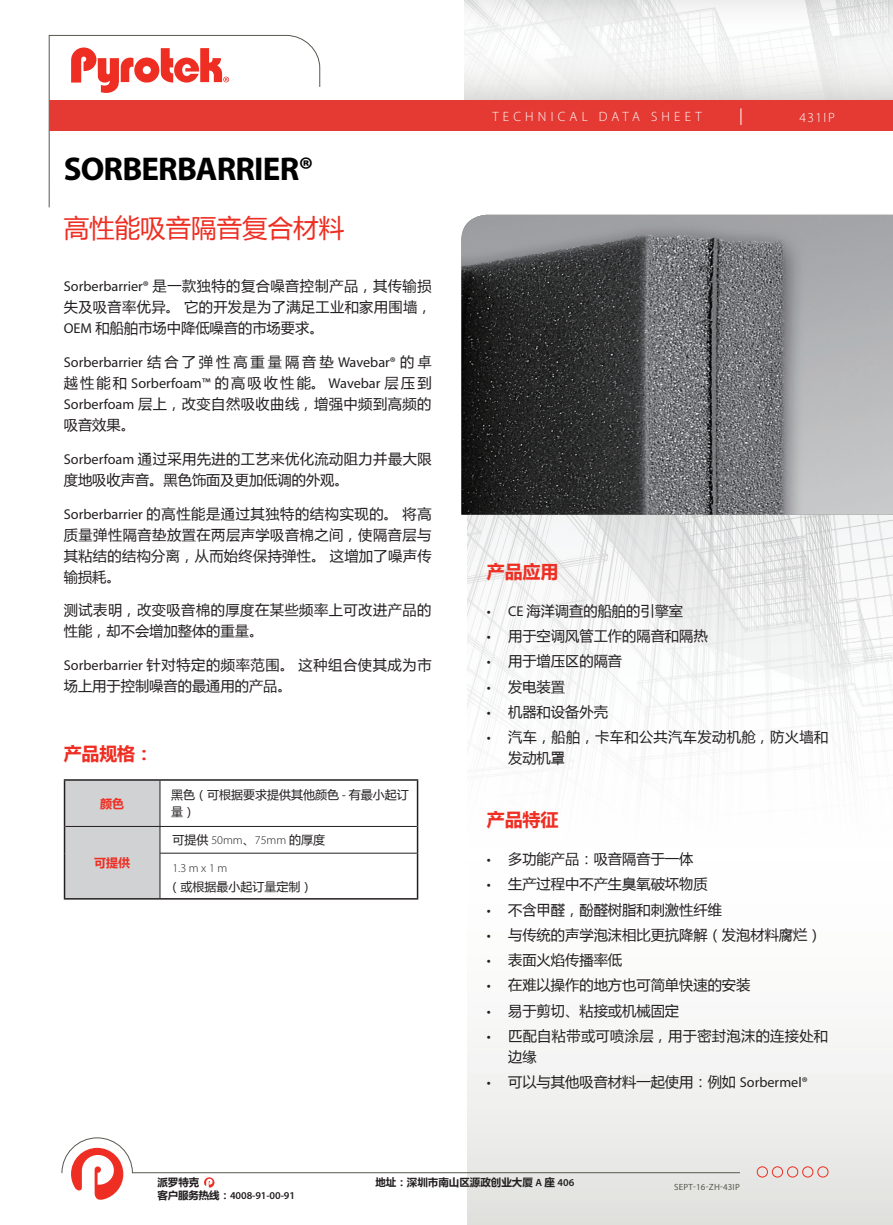
<style>
.page{position:relative;width:893px;height:1225px;background:#fff}
.page>*{position:absolute;margin:0;border:0;box-sizing:border-box;transform-origin:0 0}
.t1{font:700 33px "Myriad Pro";letter-spacing:-.025em;color:#000}
.t2{font:25.5px "Microsoft Ya Hei";color:#ee2e22}
.t3{font:700 18px "Microsoft Ya Hei";letter-spacing:-.01em;color:#ee2e22}
.t4{font:14.25px/21px "Microsoft Ya Hei";color:#231f20;text-align:justify}
.t5{font:14.25px/21px "Microsoft Ya Hei";letter-spacing:.035em;color:#231f20}
.t6{font:14.25px/21px "Myriad Pro";color:#231f20}
.t7{font:14.25px/21px "Microsoft Ya Hei";letter-spacing:.025em;color:#231f20}
.t8{font:14.25px/21px "Microsoft Ya Hei";letter-spacing:.03em;color:#231f20}
.t9{font:14.25px/21px "Microsoft Ya Hei";letter-spacing:.04em;color:#231f20}
.t10{font:300 13.5px "Myriad Pro";letter-spacing:.31em;color:#fff}
.t11{font:12px/16.5px "Microsoft Ya Hei";color:#231f20}
.t12{font:300 12px "Myriad Pro";color:#231f20}
.t13{font:700 12px "Microsoft Ya Hei";color:#ee2e22}
.t14{font:700 10.5px "Microsoft Ya Hei";color:#231f20}
.t15{font:600 10.5px "Myriad Pro";letter-spacing:-.01em;color:#231f20}
.t16{font:9px "Myriad Pro";letter-spacing:.03em;color:#58574e}
.s1{font-family:"Myriad Pro"}
.s2{font-family:"Microsoft Ya Hei"}
.s3{font-family:"Microsoft Ya Hei";font-weight:400}
.s4{font-family:"Myriad Pro";font-weight:600}
.s5{font-family:"Microsoft Ya Hei";font-weight:700}
</style>
<div class="page">
<img style="left:465px;top:0;width:428px;height:100px">
<svg style="left:467px;top:1042px;width:426px;height:183px"></svg>
<img style="left:467px;top:515px;width:426px;height:256px">
<svg style="left:48px;top:35px;width:272px;height:173px"></svg>
<svg style="left:71px;top:47px;width:158px;height:47px"></svg>
<div style="left:49px;top:100px;width:844px;height:31px;background:#e43a33"></div>
<div style="left:772px;top:1166px;width:11px;height:11px;border:1px solid #ee2e22;border-radius:50%"></div>
<div style="left:787px;top:1166px;width:11px;height:11px;border:1px solid #ee2e22;border-radius:50%"></div>
<div style="left:802px;top:1166px;width:11px;height:11px;border:1px solid #ee2e22;border-radius:50%"></div>
<div style="left:817px;top:1166px;width:11px;height:11px;border:1px solid #ee2e22;border-radius:50%"></div>
<div style="left:757px;top:1166px;width:11px;height:11px;border:1px solid #ee2e22;border-radius:50%"></div>
<svg style="left:61px;top:1137px;width:680px;height:63px"></svg>
<svg style="left:740px;top:108px;width:1px;height:17px"></svg>
<div style="left:65px;top:780px;width:95px;height:46px;background:#d1d2d4"></div>
<div style="left:65px;top:826px;width:95px;height:73px;background:#d1d2d4"></div>
<hr style="left:64px;top:779px;width:96px;height:1px;background:#231f20">
<hr style="left:64px;top:780px;width:1px;height:46px;background:#231f20">
<hr style="left:160px;top:779px;width:258px;height:1px;background:#231f20">
<hr style="left:417px;top:780px;width:1px;height:46px;background:#231f20">
<svg style="left:64px;top:826px;width:1px;height:27px"></svg>
<svg style="left:417px;top:826px;width:1px;height:27px"></svg>
<hr style="left:64px;top:853px;width:1px;height:45px;background:#231f20">
<hr style="left:417px;top:853px;width:1px;height:45px;background:#231f20">
<hr style="left:64px;top:898px;width:96px;height:1px;background:#231f20">
<hr style="left:160px;top:898px;width:258px;height:1px;background:#231f20">
<hr style="left:160px;top:780px;width:1px;height:46px;background:#231f20">
<svg style="left:160px;top:827px;width:1px;height:26px"></svg>
<hr style="left:160px;top:853px;width:1px;height:45px;background:#231f20">
<hr style="left:65px;top:826px;width:95px;height:1px;background:#231f20">
<hr style="left:160px;top:826px;width:257px;height:1px;background:#231f20">
<hr style="left:160px;top:853px;width:257px;height:1px;background:#231f20">
<img style="left:461px;top:215px;width:432px;height:300px">
<h1 class="t1" style="left:64px;top:147px;width:251px">SORBERBARRIER®</h1>
<h2 class="t2" style="left:64px;top:210px;width:282px">高性能吸音隔音复合材料</h2>
<p class="t4" style="left:64px;top:275px;width:369px"><span class="s1">Sorberbarrier®</span> 是一款独特的复合噪音控制产品，其传输损失及吸音率优异。它的开发是为了满足工业和家用围墙，<span class="s1">OEM</span> 和船舶市场中降低噪音的市场要求。</p>
<p class="t6" style="left:64px;top:351px;width:369px">Sorberbarrier <span class="s2">结合了弹性高重量隔音垫</span> Wavebar® <span class="s2">的卓越性能和</span> Sorberfoam™ <span class="s2">的高吸收性能。</span> Wavebar <span class="s2">层压到</span></p>
<p class="t5" style="left:64px;top:393px;width:369px"><span class="s1">Sorberfoam</span> 层上，改变自然吸收曲线，增强中频到高频的吸音效果。</p>
<p class="t8" style="left:64px;top:448px;width:369px"><span class="s1">Sorberfoam</span> 通过采用先进的工艺来优化流动阻力并最大限度地吸收声音。黑色饰面及更加低调的外观。</p>
<p class="t4" style="left:64px;top:502px;width:369px"><span class="s1">Sorberbarrier</span> 的高性能是通过其独特的结构实现的。将高质量弹性隔音垫放置在两层声学吸音棉之间，使隔音层与其粘结的结构分离，从而始终保持弹性。这增加了噪声传输损耗。</p>
<p class="t5" style="left:64px;top:599px;width:369px">测试表明，改变吸音棉的厚度在某些频率上可改进产品的性能，却不会增加整体的重量。</p>
<p class="t9" style="left:64px;top:654px;width:369px"><span class="s1">Sorberbarrier</span> 针对特定的频率范围。这种组合使其成为市场上用于控制噪音的最通用的产品。</p>
<p class="t3" style="left:64px;top:741px;width:91px">产品规格：</p>
<p class="t13" style="left:100px;top:795px;width:25px">颜色</p>
<p class="t11" style="left:171px;top:786px;width:239px">黑色（可根据要求提供其他颜色 <span class="s1">-</span> 有最小起订量）</p>
<p class="t13" style="left:94px;top:854px;width:37px">可提供</p>
<p class="t12" style="left:172px;top:832px;width:154px"><span class="s3">可提供</span> 50mm<span class="s3">、</span>75mm <span class="s3">的厚度</span></p>
<p class="t12" style="left:172px;top:861px;width:56px">1.3 m x 1 m</p>
<p class="t11" style="left:168px;top:878px;width:145px">（或根据最小起订量定制）</p>
<p class="t10" style="left:492px;top:108px;width:211px">TECHNICAL DATA SHEET</p>
<p class="t10" style="left:800px;top:110px;width:37px">431IP</p>
<p class="t3" style="left:487px;top:559px;width:73px">产品应用</p>
<p class="t4" style="left:487px;top:599px;width:198px"><span class="s1">• CE</span> 海洋调查的船舶的引擎室</p>
<p class="t4" style="left:487px;top:625px;width:222px"><span class="s1">•</span> 用于空调风管工作的隔音和隔热</p>
<p class="t4" style="left:487px;top:650px;width:137px"><span class="s1">•</span> 用于增压区的隔音</p>
<p class="t4" style="left:487px;top:675px;width:80px"><span class="s1">•</span> 发电装置</p>
<p class="t4" style="left:487px;top:700px;width:123px"><span class="s1">•</span> 机器和设备外壳</p>
<p class="t7" style="left:508px;top:726px;width:322px;text-indent:-21px"><span class="s1">•</span> 汽车，船舶，卡车和公共汽车发动机舱，防火墙和发动机罩</p>
<p class="t3" style="left:487px;top:807px;width:73px">产品特征</p>
<p class="t4" style="left:487px;top:848px;width:208px"><span class="s1">•</span> 多功能产品：吸音隔音于一体</p>
<p class="t4" style="left:487px;top:873px;width:222px"><span class="s1">•</span> 生产过程中不产生臭氧破坏物质</p>
<p class="t4" style="left:487px;top:898px;width:237px"><span class="s1">•</span> 不含甲醛，酚醛树脂和刺激性纤维</p>
<p class="t4" style="left:487px;top:923px;width:336px"><span class="s1">•</span> 与传统的声学泡沫相比更抗降解（发泡材料腐烂）</p>
<p class="t4" style="left:487px;top:949px;width:137px"><span class="s1">•</span> 表面火焰传播率低</p>
<p class="t4" style="left:487px;top:974px;width:265px"><span class="s1">•</span> 在难以操作的地方也可简单快速的安装</p>
<p class="t4" style="left:487px;top:999px;width:194px"><span class="s1">•</span> 易于剪切、粘接或机械固定</p>
<p class="t7" style="left:508px;top:1024px;width:322px;text-indent:-21px"><span class="s1">•</span> 匹配自粘带或可喷涂层，用于密封泡沫的连接处和边缘</p>
<p class="t4" style="left:487px;top:1071px;width:322px"><span class="s1">•</span> 可以与其他吸音材料一起使用：例如 <span class="s1">Sorbermel®</span></p>
<p class="t14" style="left:157px;top:1174px;width:43px">派罗特克</p>
<p class="t14" style="left:375px;top:1174px;width:200px">地址：深圳市南山区源政创业大厦 <span class="s4">A</span> 座 <span class="s4">406</span></p>
<p class="t15" style="left:157px;top:1188px;width:139px"><span class="s5">客户服务热线：</span>4008-91-00-91</p>
<p class="t16" style="left:674px;top:1181px;width:67px">SEPT-16-ZH-43IP</p>
</div>
